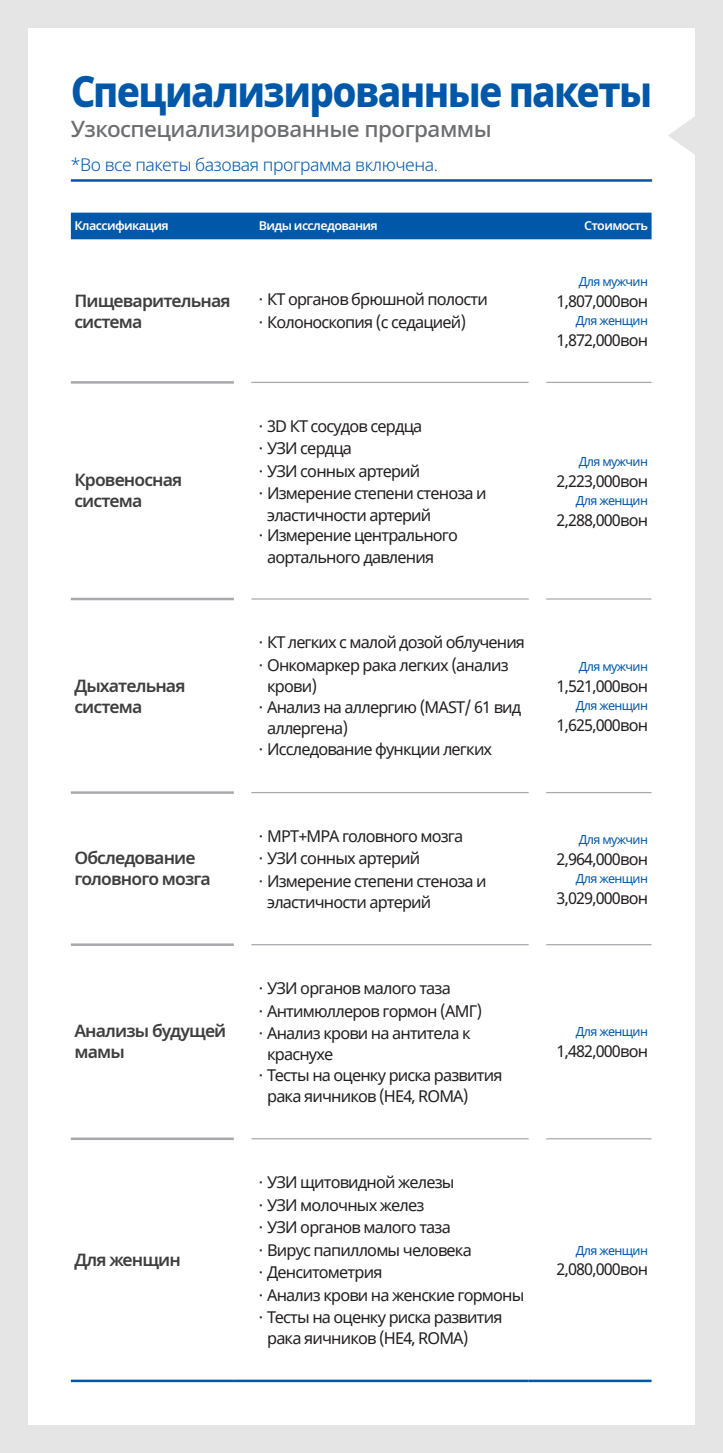
<style>
.page{position:relative;width:723px;height:1453px;background:#e5e5e5}
.page>*{position:absolute;margin:0;border:0;box-sizing:border-box;transform-origin:0 0}
.t1{font:800 43px "Noto Sans";letter-spacing:-.045em;color:#0157a8;scale:.9 1}
.t2{font:500 22.5px "Noto Sans";letter-spacing:-.025em;color:#6c6d70}
.t3{font:600 17.5px/21px "Noto Sans";letter-spacing:-.05em;color:#3e3e3f}
.t4{font:300 17.5px "Noto Sans";letter-spacing:-.025em;color:#0157a8}
.t5{font:16.25px/21.2px "Noto Sans";letter-spacing:-.05em;color:#231f20}
.t6{font:12.5px "Noto Sans";letter-spacing:-.05em;color:#0157a8}
.t7{font:600 12.5px "Noto Sans";letter-spacing:-.05em;color:#fff}
</style>
<div class="page">
<div style="left:28px;top:28px;width:666px;height:1396px;background:#fff"></div>
<hr style="left:71px;top:179px;width:581px;height:3px;background:#0157a8">
<svg style="left:668px;top:115px;width:27px;height:41px"></svg>
<div style="left:71px;top:213px;width:580px;height:26px;background:#0157a8"></div>
<hr style="left:234px;top:382px;width:295px;height:1px;background:#a8a9ad">
<hr style="left:529px;top:382px;width:122px;height:1px;background:#a8a9ad">
<hr style="left:234px;top:598px;width:295px;height:2px;background:#a8a9ad">
<hr style="left:529px;top:598px;width:122px;height:2px;background:#a8a9ad">
<hr style="left:234px;top:792px;width:295px;height:1px;background:#a8a9ad">
<hr style="left:529px;top:792px;width:122px;height:1px;background:#a8a9ad">
<hr style="left:234px;top:944px;width:295px;height:1px;background:#a8a9ad">
<hr style="left:529px;top:944px;width:122px;height:1px;background:#a8a9ad">
<hr style="left:234px;top:1138px;width:295px;height:1px;background:#a8a9ad">
<hr style="left:529px;top:1138px;width:122px;height:1px;background:#a8a9ad">
<hr style="left:71px;top:381px;width:163px;height:3px;background:#a8a9ad">
<hr style="left:71px;top:598px;width:163px;height:2px;background:#a8a9ad">
<hr style="left:71px;top:791px;width:163px;height:3px;background:#a8a9ad">
<hr style="left:71px;top:943px;width:163px;height:3px;background:#a8a9ad">
<hr style="left:71px;top:1137px;width:163px;height:3px;background:#a8a9ad">
<hr style="left:71px;top:1379px;width:163px;height:3px;background:#0157a8">
<hr style="left:234px;top:1379px;width:295px;height:3px;background:#0157a8">
<hr style="left:529px;top:1379px;width:122px;height:3px;background:#0157a8">
<div style="left:234px;top:338px;width:17px;height:959px;background:#fff"></div>
<div style="left:529px;top:338px;width:17px;height:945px;background:#fff"></div>
<p class="t1" style="left:71px;top:60px;width:647px">Специализированные пакеты</p>
<p class="t2" style="left:71px;top:113px;width:422px">Узкоспециализированные программы</p>
<p class="t4" style="left:71px;top:153px;width:369px">*Во все пакеты базовая программа включена.</p>
<p class="t7" style="left:74px;top:217px;width:96px">Классификация</p>
<p class="t7" style="left:259px;top:217px;width:121px">Виды исследования</p>
<p class="t7" style="left:584px;top:217px;width:65px">Стоимость</p>
<p class="t3" style="left:74px;top:290px;width:158px">Пищеварительная</p>
<p class="t3" style="left:74px;top:311px;width:69px">система</p>
<p class="t5" style="left:259px;top:289px;width:231px">· КТ органов брюшной полости</p>
<p class="t5" style="left:259px;top:312px;width:209px">· Колоноскопия (с седацией)</p>
<p class="t3" style="left:74px;top:470px;width:109px">Кровеносная система</p>
<p class="t3" style="left:74px;top:675px;width:113px">Дыхательная</p>
<p class="t3" style="left:74px;top:696px;width:69px">система</p>
<p class="t3" style="left:74px;top:848px;width:138px">Обследование головного мозга</p>
<p class="t3" style="left:74px;top:1021px;width:153px">Анализы будущей мамы</p>
<p class="t3" style="left:74px;top:1249px;width:108px">Для женщин</p>
<p class="t5" style="left:259px;top:416px;width:165px">· 3D КТ сосудов сердца</p>
<p class="t5" style="left:259px;top:438px;width:95px">· УЗИ сердца</p>
<p class="t5" style="left:259px;top:461px;width:163px">· УЗИ сонных артерий</p>
<p class="t5" style="left:267px;top:483px;width:221px;text-indent:-8px">· Измерение степени стеноза и эластичности артерий</p>
<p class="t5" style="left:267px;top:525px;width:192px;text-indent:-8px">· Измерение центрального аортального давления</p>
<p class="t5" style="left:259px;top:632px;width:268px">· КТ легких с малой дозой облучения</p>
<p class="t5" style="left:267px;top:655px;width:243px;text-indent:-8px">· Онкомаркер рака легких (анализ крови)</p>
<p class="t5" style="left:267px;top:697px;width:256px;text-indent:-8px">· Анализ на аллергию (MAST/ 61 вид аллергена)</p>
<p class="t5" style="left:259px;top:739px;width:235px">· Исследование функции легких</p>
<p class="t5" style="left:259px;top:826px;width:206px">· МРТ+МРА головного мозга</p>
<p class="t5" style="left:259px;top:848px;width:163px">· УЗИ сонных артерий</p>
<p class="t5" style="left:267px;top:871px;width:221px;text-indent:-8px">· Измерение степени стеноза и эластичности артерий</p>
<p class="t5" style="left:259px;top:978px;width:194px">· УЗИ органов малого таза</p>
<p class="t5" style="left:259px;top:1000px;width:225px">· Антимюллеров гормон (АМГ)</p>
<p class="t5" style="left:267px;top:1023px;width:205px;text-indent:-8px">· Анализ крови на антитела к краснухе</p>
<p class="t5" style="left:267px;top:1065px;width:237px;text-indent:-8px">· Тесты на оценку риска развития рака яичников (HE4, ROMA)</p>
<p class="t5" style="left:259px;top:1172px;width:197px">· УЗИ щитовидной железы</p>
<p class="t5" style="left:259px;top:1194px;width:167px">· УЗИ молочных желез</p>
<p class="t5" style="left:259px;top:1217px;width:194px">· УЗИ органов малого таза</p>
<p class="t5" style="left:259px;top:1239px;width:215px">· Вирус папилломы человека</p>
<p class="t5" style="left:259px;top:1262px;width:125px">· Денситометрия</p>
<p class="t5" style="left:259px;top:1284px;width:267px">· Анализ крови на женские гормоны</p>
<p class="t5" style="left:267px;top:1307px;width:237px;text-indent:-8px">· Тесты на оценку риска развития рака яичников (HE4, ROMA)</p>
<p class="t6" style="left:579px;top:273px;width:71px">Для мужчин</p>
<p class="t5" style="left:557px;top:291px;width:93px">1,807,000вон</p>
<p class="t6" style="left:576px;top:312px;width:74px">Для женщин</p>
<p class="t5" style="left:557px;top:330px;width:93px">1,872,000вон</p>
<p class="t6" style="left:579px;top:453px;width:71px">Для мужчин</p>
<p class="t5" style="left:557px;top:471px;width:93px">2,223,000вон</p>
<p class="t6" style="left:576px;top:492px;width:74px">Для женщин</p>
<p class="t5" style="left:557px;top:510px;width:93px">2,288,000вон</p>
<p class="t6" style="left:579px;top:658px;width:71px">Для мужчин</p>
<p class="t5" style="left:557px;top:676px;width:93px">1,521,000вон</p>
<p class="t6" style="left:576px;top:697px;width:74px">Для женщин</p>
<p class="t5" style="left:557px;top:715px;width:93px">1,625,000вон</p>
<p class="t6" style="left:579px;top:831px;width:71px">Для мужчин</p>
<p class="t5" style="left:557px;top:849px;width:93px">2,964,000вон</p>
<p class="t6" style="left:576px;top:870px;width:74px">Для женщин</p>
<p class="t5" style="left:557px;top:888px;width:93px">3,029,000вон</p>
<p class="t6" style="left:576px;top:1023px;width:74px">Для женщин</p>
<p class="t5" style="left:557px;top:1041px;width:93px">1,482,000вон</p>
<p class="t6" style="left:576px;top:1241px;width:74px">Для женщин</p>
<p class="t5" style="left:557px;top:1259px;width:93px">2,080,000вон</p>
</div>
